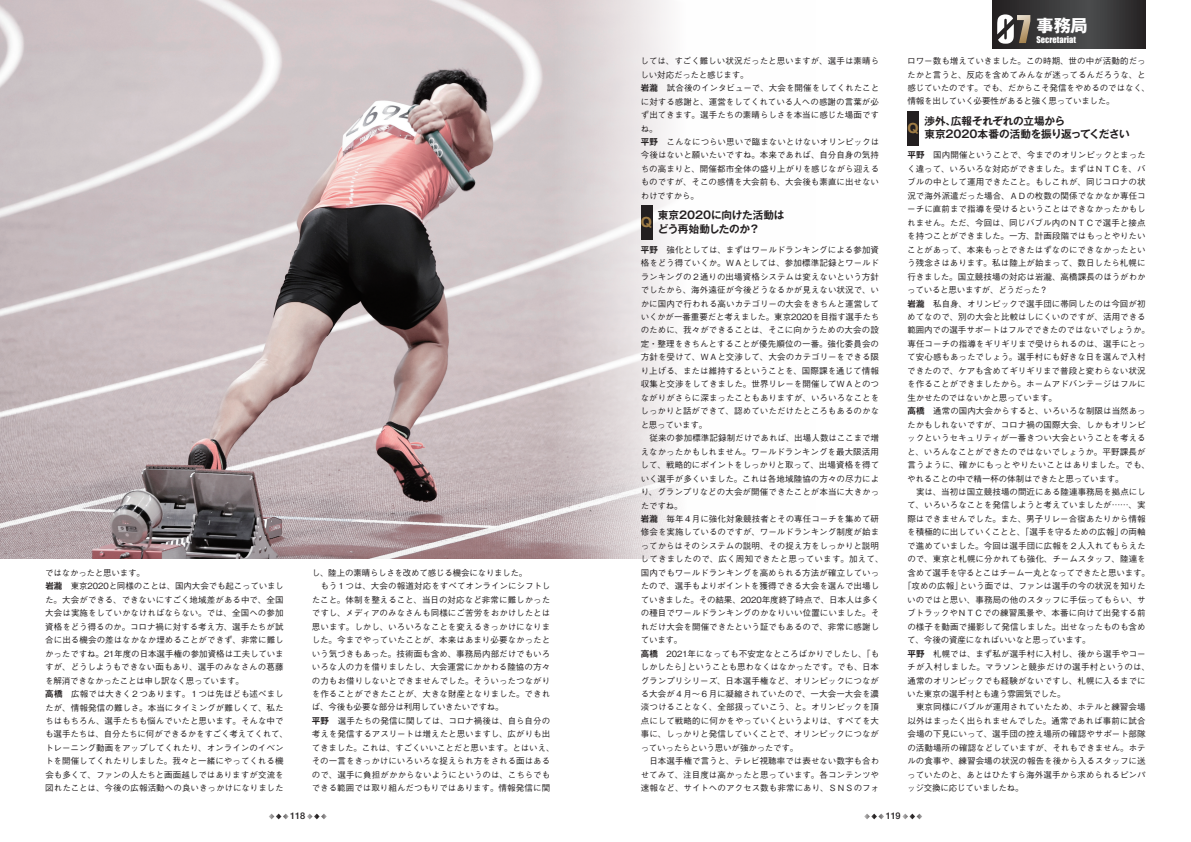
<style>
.page{position:relative;width:1191px;height:842px;background:#fff}
.page>*{position:absolute;margin:0;border:0;box-sizing:border-box;transform-origin:0 0}
.t1{font:35.4px "Impact";color:#fff}
.t2{font:700 17px "Gothic MB101 Pr 6";color:#fff}
.t3{font:700 10.6px/13.5px "Gothic MB101 Pr 6 De";letter-spacing:-.02em;color:#231f20}
.t4{font:500 9.2px "Helvetica Neue LT Std";letter-spacing:-.025em;color:#231f20}
.t5{font:500 8.5px/13.5px "Gothic BBB Pr 6";color:#231f20}
.t6{font:500 8.5px "Gothic BBB Pr 6";letter-spacing:-.025em;color:#231f20}
.t7{font:500 8.5px "Gothic BBB Pr 6";letter-spacing:.025em;color:#231f20}
.t8{font:500 8.5px "Gothic BBB Pr 6";letter-spacing:.02em;color:#231f20}
.t9{font:500 8.5px "Gothic BBB Pr 6";letter-spacing:-.02em;color:#231f20}
.t10{font:8.5px "Impact";color:#fff}
.s1{font-family:"Gothic MB101 Pr 6 De";font-weight:700}
</style>
<div class="page">
<svg style="left:307px;top:814px;width:20px;height:5px"></svg>
<svg style="left:902px;top:814px;width:20px;height:5px"></svg>
<svg style="left:269px;top:814px;width:20px;height:5px"></svg>
<svg style="left:864px;top:814px;width:20px;height:5px"></svg>
<svg style="left:992px;top:0;width:153px;height:48px;background:#383839"></svg>
<svg style="left:997px;top:14px;width:16px;height:30px"></svg>
<div style="left:907px;top:111px;width:11px;height:34px;background:#231f20"></div>
<img style="left:0;top:0;width:677px;height:558px">
<div style="left:641px;top:206px;width:11px;height:34px;background:#231f20"></div>
<p class="t5" style="left:45px;top:565px;width:244px">ではなかったと思います。<br><span class="s1">岩瀧</span>　東京2020と同様のことは、国内大会でも起こっていました。大会ができる、できないにすごく地域差がある中で、全国大会は実施をしていかなければならない。では、全国への参加資格をどう得るのか。コロナ禍に対する考え方、選手たちが試合に出る機会の差はなかなか埋めることができず、非常に難しかったですね。21年度の日本選手権の参加資格は工夫していますが、どうしようもできない面もあり、選手のみなさんの葛藤を解消できなかったことは申し訳なく思っています。<br><span class="s1">高橋</span>　広報では大きく２つあります。１つは先ほども述べましたが、情報発信の難しさ。本当にタイミングが難しくて、私たちはもちろん、選手たちも悩んでいたと思います。そんな中でも選手たちは、自分たちに何ができるかをすごく考えてくれて、トレーニング動画をアップしてくれたり、オンラインのイベントを開催してくれたりしました。我々と一緒にやってくれる機会も多くて、ファンの人たちと画面越しではありますが交流を図れたことは、今後の広報活動への良いきっかけになりました</p>
<p class="t5" style="left:312px;top:565px;width:244px">し、陸上の素晴らしさを改めて感じる機会になりました。<br>　もう１つは、大会の報道対応をすべてオンラインにシフトしたこと。体制を整えること、当日の対応など非常に難しかったですし、メディアのみなさんも同様にご苦労をおかけしたとは思います。しかし、いろいろなことを変えるきっかけになりました。今までやっていたことが、本来はあまり必要なかったという気づきもあった。技術面も含め、事務局内部だけでもいろいろな人の力を借りましたし、大会運営にかかわる陸協の方々の力もお借りしないとできませんでした。そういったつながりを作ることができたことが、大きな財産となりました。できれば、今後も必要な部分は利用していきたいですね。<br><span class="s1">平野</span>　選手たちの発信に関しては、コロナ禍後は、自ら自分の考えを発信するアスリートは増えたと思いますし、広がりも出てきました。これは、すごくいいことだと思います。とはいえ、その一言をきっかけにいろいろな捉えられ方をされる面はあるので、選手に負担がかからないようにというのは、こちらでもできる範囲では取り組んだつもりではあります。情報発信に関</p>
<p class="t5" style="left:640px;top:54px;width:240px">しては、すごく難しい状況だったと思いますが、選手は素晴らしい対応だったと感じます。<br><span class="s1">岩瀧</span>　試合後のインタビューで、大会を開催をしてくれたことに対する感謝と、運営をしてくれている人への感謝の言葉が必ず出てきます。選手たちの素晴らしさを本当に感じた場面ですね。<br><span class="s1">平野</span>　こんなにつらい思いで臨まないとけないオリンピックは今後はないと願いたいですね。本来であれば、自分自身の気持ちの高まりと、開催都市全体の盛り上がりを感じながら迎えるものですが、そこの感情を大会前も、大会後も素直に出せないわけですから。</p>
<p class="t3" style="left:641px;top:208px;width:145px;text-indent:17px">東京2020に向けた活動は<br><sup>Q</sup> どう再始動したのか？</p>
<p class="t5" style="left:640px;top:242px;width:244px"><span class="s1">平野</span>　強化としては、まずはワールドランキングによる参加資格をどう得ていくか。ＷＡとしては、参加標準記録とワールドランキングの２通りの出場資格システムは変えないという方針でしたから、海外遠征が今後どうなるかが見えない状況で、いかに国内で行われる高いカテゴリーの大会をきちんと運営していくかが一番重要だと考えました。東京2020を目指す選手たちのために、我々ができることは、そこに向かうための大会の設定・整理をきちんとすることが優先順位の一番。強化委員会の方針を受けて、ＷＡと交渉して、大会のカテゴリーをできる限り上げる、または維持するということを、国際課を通じて情報収集と交渉をしてきました。世界リレーを開催してＷＡとのつながりがさらに深まったこともありますが、いろいろなことをしっかりと話ができて、認めていただけたところもあるのかなと思っています。<br>　従来の参加標準記録制だけであれば、出場人数はここまで増えなかったかもしれません。ワールドランキングを最大限活用して、戦略的にポイントをしっかりと取って、出場資格を得ていく選手が多くいました。これは各地域陸協の方々の尽力により、グランプリなどの大会が開催できたことが本当に大きかったですね。<br><span class="s1">岩瀧</span>　毎年４月に強化対象競技者とその専任コーチを集めて研修会を実施しているのですが、ワールドランキング制度が始まってからはそのシステムの説明、その捉え方をしっかりと説明してきましたので、広く周知できたと思っています。加えて、国内でもワールドランキングを高められる方法が確立していったので、選手もよりポイントを獲得できる大会を選んで出場していきました。その結果、2020年度終了時点で、日本人は多くの種目でワールドランキングのかなりいい位置にいました。それだけ大会を開催できたという証でもあるので、非常に感謝しています。<br><span class="s1">高橋</span>　2021年になっても不安定なところばかりでしたし、「もしかしたら」ということも思わなくはなかったです。でも、日本グランプリシリーズ、日本選手権など、オリンピックにつながる大会が４月～６月に凝縮されていたので、一大会一大会を濃淡つけることなく、全部扱っていこう、と。オリンピックを頂点にして戦略的に何かをやっていくというよりは、すべてを大事に、しっかりと発信していくことで、オリンピックにつながっていったらという思いが強かったです。<br>　日本選手権で言うと、テレビ視聴率では表せない数字も合わせてみて、注目度は高かったと思っています。各コンテンツや速報など、サイトへのアクセス数も非常にあり、ＳＮＳのフォ</p>
<h1 class="t1" style="left:1016px;top:2px;width:15px">7</h1>
<h2 class="t2" style="left:1036px;top:11px;width:53px">事務局</h2>
<p class="t10" style="left:1036px;top:33px;width:41px">SECRETARIAT</p>
<p class="t5" style="left:907px;top:54px;width:244px">ロワー数も増えていきました。この時期、世の中が活動的だったかと言うと、反応を含めてみんなが迷ってるんだろうな、と感じていたのです。でも、だからこそ発信をやめるのではなく、情報を出していく必要性があると強く思っていました。</p>
<p class="t3" style="left:907px;top:114px;width:224px;text-indent:17px">渉外、広報それぞれの立場から<br><sup>Q</sup> 東京2020本番の活動を振り返ってください</p>
<p class="t5" style="left:907px;top:148px;width:240px"><span class="s1">平野</span>　国内開催ということで、今までのオリンピックとまった</p>
<p class="t5" style="left:907px;top:161px;width:240px">く違って、いろいろな対応ができました。まずはＮＴＣを、バ</p>
<p class="t5" style="left:907px;top:175px;width:240px">ブルの中として運用できたこと。もしこれが、同じコロナの状</p>
<p class="t5" style="left:907px;top:188px;width:240px">況で海外派遣だった場合、ＡＤの枚数の関係でなかなか専任コ</p>
<p class="t5" style="left:907px;top:202px;width:240px">ーチに直前まで指導を受けるということはできなかったかもし</p>
<p class="t5" style="left:907px;top:215px;width:240px">れません。ただ、今回は、同じバブル内のＮＴＣで選手と接点</p>
<p class="t5" style="left:907px;top:229px;width:240px">を持つことができました。一方、計画段階ではもっとやりたい</p>
<p class="t5" style="left:907px;top:242px;width:240px">ことがあって、本来もっとできたはずなのにできなかったとい</p>
<p class="t5" style="left:907px;top:256px;width:240px">う残念さはあります。私は陸上が始まって、数日したら札幌に</p>
<p class="t5" style="left:907px;top:269px;width:240px">行きました。国立競技場の対応は岩瀧、高橋課長のほうがわか</p>
<p class="t6" style="left:907px;top:283px;width:142px">っていると思いますが、どうだった？</p>
<p class="t5" style="left:907px;top:296px;width:240px"><span class="s1">岩瀧</span>　私自身、オリンピックで選手団に帯同したのは今回が初</p>
<p class="t5" style="left:907px;top:309px;width:240px">めてなので、別の大会と比較はしにくいのですが、活用できる</p>
<p class="t5" style="left:907px;top:323px;width:244px">範囲内での選手サポートはフルでできたのではないでしょうか。</p>
<p class="t5" style="left:907px;top:336px;width:240px">専任コーチの指導をギリギリまで受けられるのは、選手にとっ</p>
<p class="t5" style="left:907px;top:350px;width:240px">て安心感もあったでしょう。選手村にも好きな日を選んで入村</p>
<p class="t5" style="left:907px;top:363px;width:240px">できたので、ケアも含めてギリギリまで普段と変わらない状況</p>
<p class="t5" style="left:907px;top:377px;width:240px">を作ることができましたから。ホームアドバンテージはフルに</p>
<p class="t6" style="left:907px;top:391px;width:151px">生かせたのではないかと思っています。</p>
<p class="t5" style="left:907px;top:404px;width:240px"><span class="s1">高橋</span>　通常の国内大会からすると、いろいろな制限は当然あっ</p>
<p class="t5" style="left:907px;top:417px;width:240px">たかもしれないですが、コロナ禍の国際大会、しかもオリンピ</p>
<p class="t5" style="left:907px;top:431px;width:240px">ックというセキュリティが一番きつい大会ということを考える</p>
<p class="t5" style="left:907px;top:444px;width:240px">と、いろんなことができたのではないでしょうか。平野課長が</p>
<p class="t7" style="left:907px;top:458px;width:244px">言うように、確かにもっとやりたいことはありました。でも、</p>
<p class="t6" style="left:907px;top:471px;width:218px">やれることの中で精一杯の体制はできたと思っています。</p>
<p class="t5" style="left:907px;top:484px;width:240px">　実は、当初は国立競技場の間近にある陸連事務局を拠点にし</p>
<p class="t5" style="left:907px;top:498px;width:240px">て、いろいろなことを発信しようと考えていましたが……、実</p>
<p class="t5" style="left:907px;top:511px;width:240px">際はできませんでした。また、男子リレー合宿あたりから情報</p>
<p class="t5" style="left:907px;top:525px;width:240px">を積極的に出していくことと、「選手を守るための広報」の両軸</p>
<p class="t5" style="left:907px;top:538px;width:240px">で進めていました。今回は選手団に広報を２人入れてもらえた</p>
<p class="t5" style="left:907px;top:552px;width:240px">ので、東京と札幌に分かれても強化、チームスタッフ、陸連を</p>
<p class="t5" style="left:907px;top:565px;width:244px">含めて選手を守るとこはチーム一丸となってできたと思います。</p>
<p class="t5" style="left:903px;top:579px;width:244px">「攻めの広報」という面では、ファンは選手の今の状況を知りた</p>
<p class="t5" style="left:907px;top:592px;width:240px">いのではと思い、事務局の他のスタッフに手伝ってもらい、サ</p>
<p class="t5" style="left:907px;top:606px;width:240px">ブトラックやＮＴＣでの練習風景や、本番に向けて出発する前</p>
<p class="t5" style="left:907px;top:619px;width:240px">の様子を動画で撮影して発信しました。出せなったものも含め</p>
<p class="t6" style="left:907px;top:633px;width:185px">て、今後の資産になればいいなと思っています。</p>
<p class="t5" style="left:907px;top:646px;width:240px"><span class="s1">平野</span>　札幌では、まず私が選手村に入村し、後から選手やコー</p>
<p class="t8" style="left:907px;top:660px;width:244px">チが入村しました。マラソンと競歩だけの選手村というのは、</p>
<p class="t5" style="left:907px;top:673px;width:240px">通常のオリンピックでも経験がないですし、札幌に入るまでに</p>
<p class="t9" style="left:907px;top:687px;width:160px">いた東京の選手村とも違う雰囲気でした。</p>
<p class="t5" style="left:907px;top:700px;width:240px">　東京同様にバブルが運用されていたため、ホテルと練習会場</p>
<p class="t5" style="left:907px;top:713px;width:240px">以外はまったく出られませんでした。通常であれば事前に試合</p>
<p class="t5" style="left:907px;top:727px;width:240px">会場の下見にいって、選手団の控え場所の確認やサポート部隊</p>
<p class="t5" style="left:907px;top:740px;width:240px">の活動場所の確認などしていますが、それもできません。ホテ</p>
<p class="t5" style="left:907px;top:754px;width:240px">ルの食事や、練習会場の状況の報告を後から入るスタッフに送</p>
<p class="t5" style="left:907px;top:767px;width:240px">っていたのと、あとはひたすら海外選手から求められるピンパ</p>
<p class="t6" style="left:907px;top:781px;width:118px">ッジ交換に応じていましたね。</p>
<p class="t4" style="left:290px;top:810px;width:16px">118</p>
<p class="t4" style="left:885px;top:810px;width:16px">119</p>
</div>
